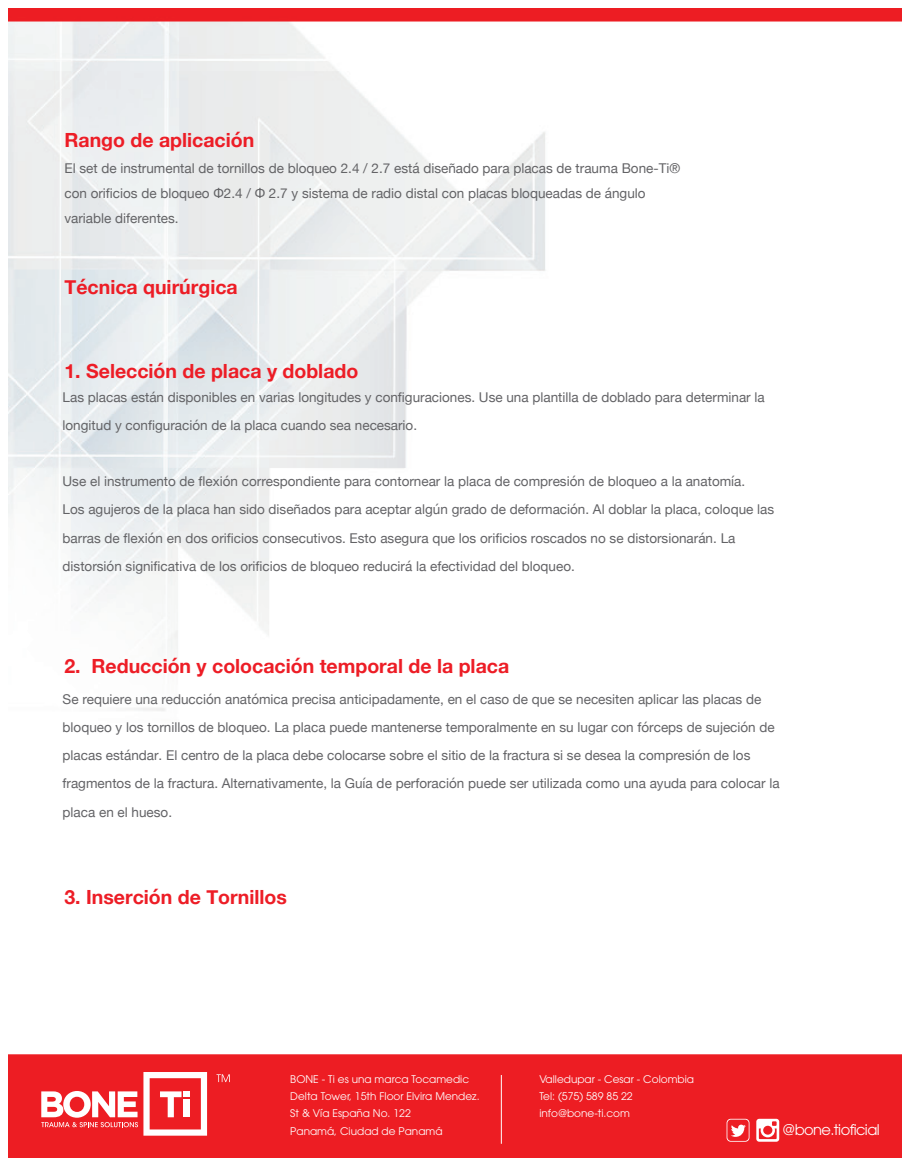
<style>
.page{position:relative;width:910px;height:1166px;background:#fff}
.page>*{position:absolute;margin:0;border:0;box-sizing:border-box;transform-origin:0 0}
.t1{font:700 19.5px "Helvetica Neue";color:#ed1d26}
.t2{font:14.7px "Avant Garde";letter-spacing:-.04em;color:#fff}
.t3{font:13.5px/28.2px "Helvetica Neue";color:#636366}
.t4{font:10.5px/17.4px "Avant Garde";color:#fff}
</style>
<div class="page">
<img style="left:8px;top:9px;width:894px;height:1147px">
<svg style="left:756px;top:1118px;width:23px;height:23px"></svg>
<svg style="left:727px;top:1118px;width:22px;height:23px"></svg>
<svg style="left:216px;top:1073px;width:14px;height:8px"></svg>
<svg style="left:41px;top:1071px;width:166px;height:64px"></svg>
<hr style="left:501px;top:1074px;width:1px;height:69px;background:#fff">
<h1 class="t1" style="left:64px;top:125px;width:191px">Rango de aplicación</h1>
<p class="t3" style="left:64px;top:156px;width:617px;line-height:25.2px">El set de instrumental de tornillos de bloqueo 2.4 / 2.7 está diseñado para placas de trauma Bone-Ti® con orificios de bloqueo Φ2.4 / Φ 2.7 y sistema de radio distal con placas bloqueadas de ángulo variable diferentes.</p>
<h1 class="t1" style="left:64px;top:272px;width:175px">Técnica quirúrgica</h1>
<h1 class="t1" style="left:64px;top:356px;width:295px">1. Selección de placa y doblado</h1>
<p class="t3" style="left:63px;top:383px;width:704px">Las placas están disponibles en varias longitudes y configuraciones. Use una plantilla de doblado para determinar la longitud y configuración de la placa cuando sea necesario.</p>
<p class="t3" style="left:63px;top:468px;width:713px">Use el instrumento de flexión correspondiente para contornear la placa de compresión de bloqueo a la anatomía.<br>Los agujeros de la placa han sido diseñados para aceptar algún grado de deformación. Al doblar la placa, coloque las barras de flexión en dos orificios consecutivos. Esto asegura que los orificios roscados no se distorsionarán. La distorsión significativa de los orificios de bloqueo reducirá la efectividad del bloqueo.</p>
<h1 class="t1" style="left:64px;top:650px;width:446px">2. Reducción y colocación temporal de la placa</h1>
<p class="t3" style="left:63px;top:685px;width:719px">Se requiere una reducción anatómica precisa anticipadamente, en el caso de que se necesiten aplicar las placas de bloqueo y los tornillos de bloqueo. La placa puede mantenerse temporalmente en su lugar con fórceps de sujeción de placas estándar. El centro de la placa debe colocarse sobre el sitio de la fractura si se desea la compresión de los fragmentos de la fractura. Alternativamente, la Guía de perforación puede ser utilizada como una ayuda para colocar la placa en el hueso.</p>
<h1 class="t1" style="left:64px;top:881px;width:224px">3. Inserción de Tornillos</h1>
<p class="t4" style="left:290px;top:1069px;width:191px">BONE - Ti es una marca Tocamedic<br>Delta Tower, 15th Floor Elvira Mendez.<br>St &amp; Vía España No. 122<br>Panamá, Ciudad de Panamá</p>
<p class="t4" style="left:539px;top:1069px;width:156px">Valledupar - Cesar - Colombia<br>Tel: (575) 589 85 22 info@bone-ti.com</p>
<p class="t2" style="left:783px;top:1120px;width:99px">@bone.tioficial</p>
</div>
